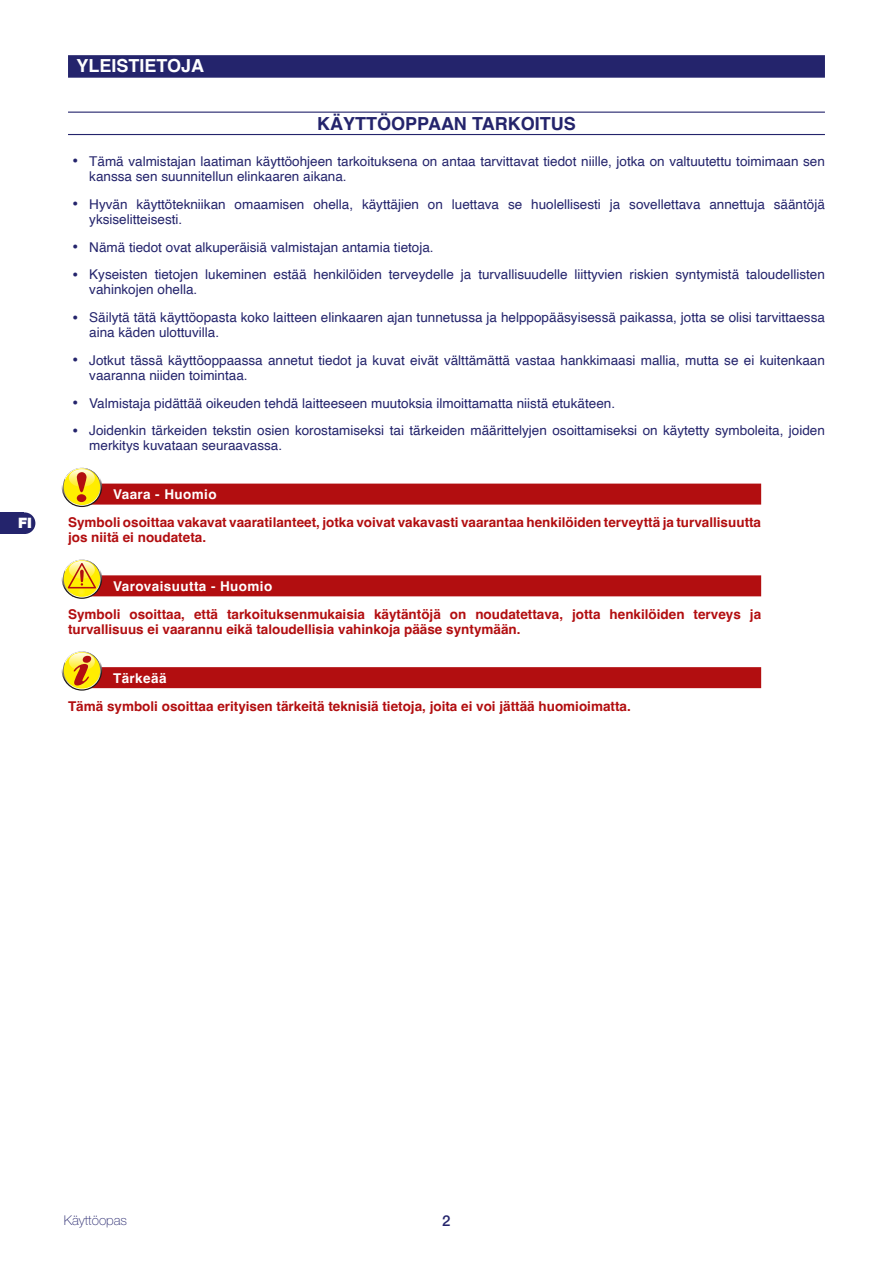
<style>
.page{position:relative;width:893px;height:1263px;background:#fff}
.page>*{position:absolute;margin:0;border:0;box-sizing:border-box;transform-origin:0 0}
.t1{font:700 18px "Helvetica";color:#24246c}
.t2{font:700 18px "Helvetica";color:#fff}
.t3{font:500 15px "Helvetica Neue LT Std";color:#24246c}
.t4{font:900 14.4px "Helvetica Neue LT Std";color:#fff}
.t5{font:13.5px/15px "Helvetica";color:#24246c}
.t6{font:700 13.5px/15px "Helvetica";color:#b20e10}
.t7{font:700 13.5px "Helvetica";letter-spacing:.03em;color:#fff}
.t8{font:100 13.5px "Helvetica Neue LT Std";color:#24246c}
.s1{font-weight:700;font-size:18px}
</style>
<div class="page">
<div style="left:0;top:512px;width:24px;height:22px;background:#24246c"></div>
<div style="left:14px;top:512px;width:21px;height:22px;background:#24246c;border-radius:50%"></div>
<div style="left:68px;top:55px;width:757px;height:23px;background:#24246c"></div>
<hr style="left:68px;top:112px;width:757px;height:1px;background:#24246c">
<hr style="left:68px;top:134px;width:757px;height:1px;background:#24246c">
<div style="left:72px;top:484px;width:689px;height:21px;background:#b20e10"></div>
<svg style="left:62px;top:467px;width:40px;height:40px"></svg>
<svg style="left:63px;top:468px;width:38px;height:38px"></svg>
<svg style="left:64px;top:468px;width:36px;height:37px"></svg>
<svg style="left:65px;top:468px;width:34px;height:34px"></svg>
<div style="left:72px;top:575px;width:689px;height:21px;background:#b20e10"></div>
<svg style="left:62px;top:558px;width:40px;height:41px"></svg>
<svg style="left:63px;top:560px;width:38px;height:38px"></svg>
<svg style="left:64px;top:560px;width:36px;height:37px"></svg>
<svg style="left:65px;top:560px;width:34px;height:28px"></svg>
<div style="left:72px;top:667px;width:689px;height:21px;background:#b20e10"></div>
<svg style="left:62px;top:650px;width:40px;height:41px"></svg>
<svg style="left:63px;top:651px;width:38px;height:38px"></svg>
<svg style="left:64px;top:652px;width:36px;height:37px"></svg>
<svg style="left:65px;top:651px;width:34px;height:34px"></svg>
<p class="t4" style="left:18px;top:514px;width:15px">FI</p>
<h1 class="t2" style="left:77px;top:55px;width:129px">YLEISTIETOJA</h1>
<h1 class="t1" style="left:317px;top:112px;width:260px">KÄYTTÖOPPAAN TARKOITUS</h1>
<p class="t5" style="left:89px;top:154px;width:737px;text-indent:-17px"><span class="s1">•</span> Tämä valmistajan laatiman käyttöohjeen tarkoituksena on antaa tarvittavat tiedot niille, jotka on valtuutettu toimimaan sen kanssa sen suunnitellun elinkaaren aikana.</p>
<p class="t5" style="left:89px;top:197px;width:737px;text-indent:-17px"><span class="s1">•</span> Hyvän käyttötekniikan omaamisen ohella, käyttäjien on luettava se huolellisesti ja sovellettava annettuja sääntöjä yksiselitteisesti.</p>
<p class="t5" style="left:72px;top:240px;width:363px"><span class="s1">•</span> Nämä tiedot ovat alkuperäisiä valmistajan antamia tietoja.</p>
<p class="t5" style="left:89px;top:267px;width:737px;text-indent:-17px"><span class="s1">•</span> Kyseisten tietojen lukeminen estää henkilöiden terveydelle ja turvallisuudelle liittyvien riskien syntymistä taloudellisten vahinkojen ohella.</p>
<p class="t5" style="left:89px;top:310px;width:737px;text-indent:-17px"><span class="s1">•</span> Säilytä tätä käyttöopasta koko laitteen elinkaaren ajan tunnetussa ja helppopääsyisessä paikassa, jotta se olisi tarvittaessa aina käden ulottuvilla.</p>
<p class="t5" style="left:89px;top:353px;width:737px;text-indent:-17px"><span class="s1">•</span> Jotkut tässä käyttöoppaassa annetut tiedot ja kuvat eivät välttämättä vastaa hankkimaasi mallia, mutta se ei kuitenkaan vaaranna niiden toimintaa.</p>
<p class="t5" style="left:72px;top:396px;width:544px"><span class="s1">•</span> Valmistaja pidättää oikeuden tehdä laitteeseen muutoksia ilmoittamatta niistä etukäteen.</p>
<p class="t5" style="left:89px;top:423px;width:737px;text-indent:-17px"><span class="s1">•</span> Joidenkin tärkeiden tekstin osien korostamiseksi tai tärkeiden määrittelyjen osoittamiseksi on käytetty symboleita, joiden merkitys kuvataan seuraavassa.</p>
<p class="t7" style="left:113px;top:486px;width:105px">Vaara - Huomio</p>
<p class="t6" style="left:68px;top:516px;width:695px">Symboli osoittaa vakavat vaaratilanteet, jotka voivat vakavasti vaarantaa henkilöiden terveyttä ja turvallisuutta jos niitä ei noudateta.</p>
<p class="t7" style="left:113px;top:578px;width:161px">Varovaisuutta - Huomio</p>
<p class="t6" style="left:68px;top:608px;width:695px">Symboli osoittaa, että tarkoituksenmukaisia käytäntöjä on noudatettava, jotta henkilöiden terveys ja turvallisuus ei vaarannu eikä taloudellisia vahinkoja pääse syntymään.</p>
<p class="t7" style="left:113px;top:670px;width:55px">Tärkeää</p>
<p class="t6" style="left:68px;top:700px;width:564px">Tämä symboli osoittaa erityisen tärkeitä teknisiä tietoja, joita ei voi jättää huomioimatta.</p>
<p class="t8" style="left:64px;top:1212px;width:65px">Käyttöopas</p>
<p class="t3" style="left:442px;top:1211px;width:10px">2</p>
</div>
